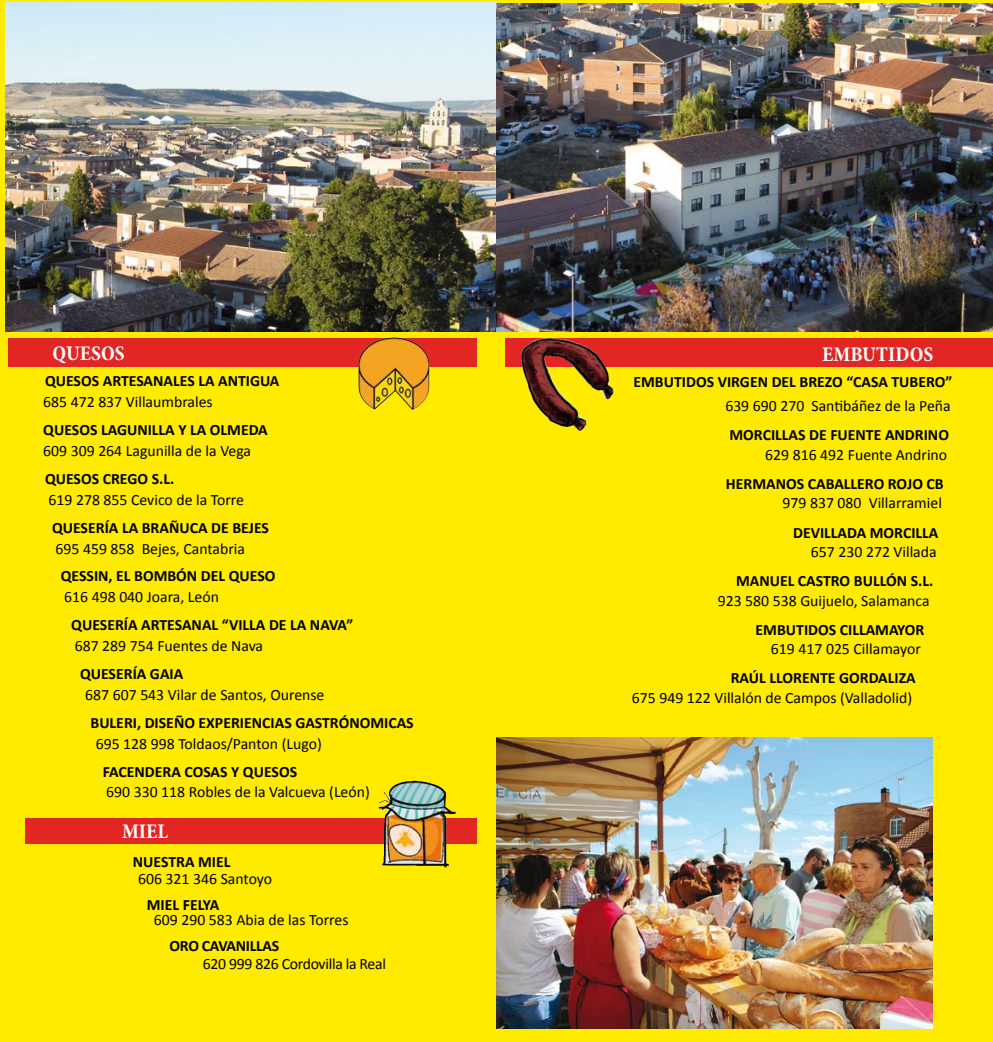
<style>
.page{position:relative;width:993px;height:1042px;background:#fff}
.page>*{position:absolute;margin:0;border:0;box-sizing:border-box;transform-origin:0 0}
.t1{font:700 condensed 21px "Minion Pro";color:#fff}
.t2{font:15.75px "Calibri";color:#000}
.t3{font:700 15.75px "Calibri";color:#000}
.t4{font:15.75px "Calibri";letter-spacing:-.02em;color:#000}
.t5{font:700 15.75px "Calibri";letter-spacing:-.02em;color:#000}
</style>
<div class="page">
<div style="left:0;top:0;width:992px;height:1042px;background:#ffeb00"></div>
<img style="left:6px;top:3px;width:986px;height:328px">
<div style="left:25px;top:818px;width:451px;height:26px;background:#e22624"></div>
<img style="left:496px;top:4px;width:496px;height:327px">
<img style="left:496px;top:737px;width:436px;height:291px">
<div style="left:8px;top:338px;width:468px;height:29px;background:#e22624"></div>
<img style="left:358px;top:338px;width:66px;height:72px">
<div style="left:505px;top:338px;width:487px;height:29px;background:#e22624"></div>
<img style="left:521px;top:339px;width:44px;height:88px">
<img style="left:378px;top:781px;width:77px;height:86px">
<h1 class="t1" style="left:52px;top:338px;width:74px">QUESOS</h1>
<h1 class="t1" style="left:822px;top:339px;width:113px">EMBUTIDOS</h1>
<p class="t3" style="left:633px;top:372px;width:320px">EMBUTIDOS VIRGEN DEL BREZO “CASA TUBERO”</p>
<p class="t2" style="left:725px;top:396px;width:227px">639 690 270 Santibáñez de la Peña</p>
<p class="t3" style="left:729px;top:425px;width:221px">MORCILLAS DE FUENTE ANDRINO</p>
<p class="t2" style="left:765px;top:445px;width:183px">629 816 492 Fuente Andrino</p>
<p class="t3" style="left:725px;top:474px;width:219px">HERMANOS CABALLERO ROJO CB</p>
<p class="t2" style="left:782px;top:493px;width:161px">979 837 080 Villarramiel</p>
<p class="t3" style="left:792px;top:523px;width:147px">DEVILLADA MORCILLA</p>
<p class="t2" style="left:810px;top:542px;width:127px">657 230 272 Villada</p>
<p class="t3" style="left:735px;top:571px;width:199px">MANUEL CASTRO BULLÓN S.L.</p>
<p class="t2" style="left:717px;top:590px;width:213px">923 580 538 Guijuelo, Salamanca</p>
<p class="t3" style="left:755px;top:620px;width:170px">EMBUTIDOS CILLAMAYOR</p>
<p class="t2" style="left:770px;top:639px;width:151px">619 417 025 Cillamayor</p>
<p class="t3" style="left:730px;top:668px;width:186px">RAÚL LLORENTE GORDALIZA</p>
<p class="t2" style="left:631px;top:688px;width:282px">675 949 122 Villalón de Campos (Valladolid)</p>
<p class="t3" style="left:45px;top:371px;width:236px">QUESOS ARTESANALES LA ANTIGUA</p>
<p class="t2" style="left:43px;top:392px;width:171px">685 472 837 Villaumbrales</p>
<p class="t3" style="left:43px;top:420px;width:226px">QUESOS LAGUNILLA Y LA OLMEDA</p>
<p class="t2" style="left:43px;top:441px;width:209px">609 309 264 Lagunilla de la Vega</p>
<p class="t3" style="left:45px;top:469px;width:131px">QUESOS CREGO S.L.</p>
<p class="t2" style="left:48px;top:490px;width:197px">619 278 855 Cevico de la Torre</p>
<p class="t3" style="left:52px;top:518px;width:218px">QUESERÍA LA BRAÑUCA DE BEJES</p>
<p class="t2" style="left:55px;top:538px;width:191px">695 459 858 Bejes, Cantabria</p>
<p class="t3" style="left:61px;top:566px;width:216px">QESSIN, EL BOMBÓN DEL QUESO</p>
<p class="t2" style="left:64px;top:587px;width:156px">616 498 040 Joara, León</p>
<p class="t3" style="left:71px;top:615px;width:283px">QUESERÍA ARTESANAL “VILLA DE LA NAVA”</p>
<p class="t2" style="left:75px;top:636px;width:190px">687 289 754 Fuentes de Nava</p>
<p class="t3" style="left:80px;top:664px;width:105px">QUESERÍA GAIA</p>
<p class="t2" style="left:85px;top:685px;width:241px">687 607 543 Vilar de Santos, Ourense</p>
<p class="t3" style="left:90px;top:713px;width:324px">BULERI, DISEÑO EXPERIENCIAS GASTRÓNOMICAS</p>
<p class="t2" style="left:96px;top:733px;width:227px">695 128 998 Toldaos/Panton (Lugo)</p>
<p class="t3" style="left:103px;top:761px;width:196px">FACENDERA COSAS Y QUESOS</p>
<p class="t2" style="left:106px;top:782px;width:265px">690 330 118 Robles de la Valcueva (León)</p>
<h1 class="t1" style="left:122px;top:817px;width:47px">MIEL</h1>
<p class="t3" style="left:133px;top:851px;width:99px">NUESTRA MIEL</p>
<p class="t2" style="left:138px;top:869px;width:136px">606 321 346 Santoyo</p>
<p class="t3" style="left:147px;top:894px;width:74px">MIEL FELYA</p>
<p class="t2" style="left:154px;top:910px;width:196px">609 290 583 Abia de las Torres</p>
<p class="t5" style="left:169px;top:936px;width:111px">ORO CAVANILLAS</p>
<p class="t4" style="left:203px;top:954px;width:184px">620 999 826 Cordovilla la Real</p>
</div>
